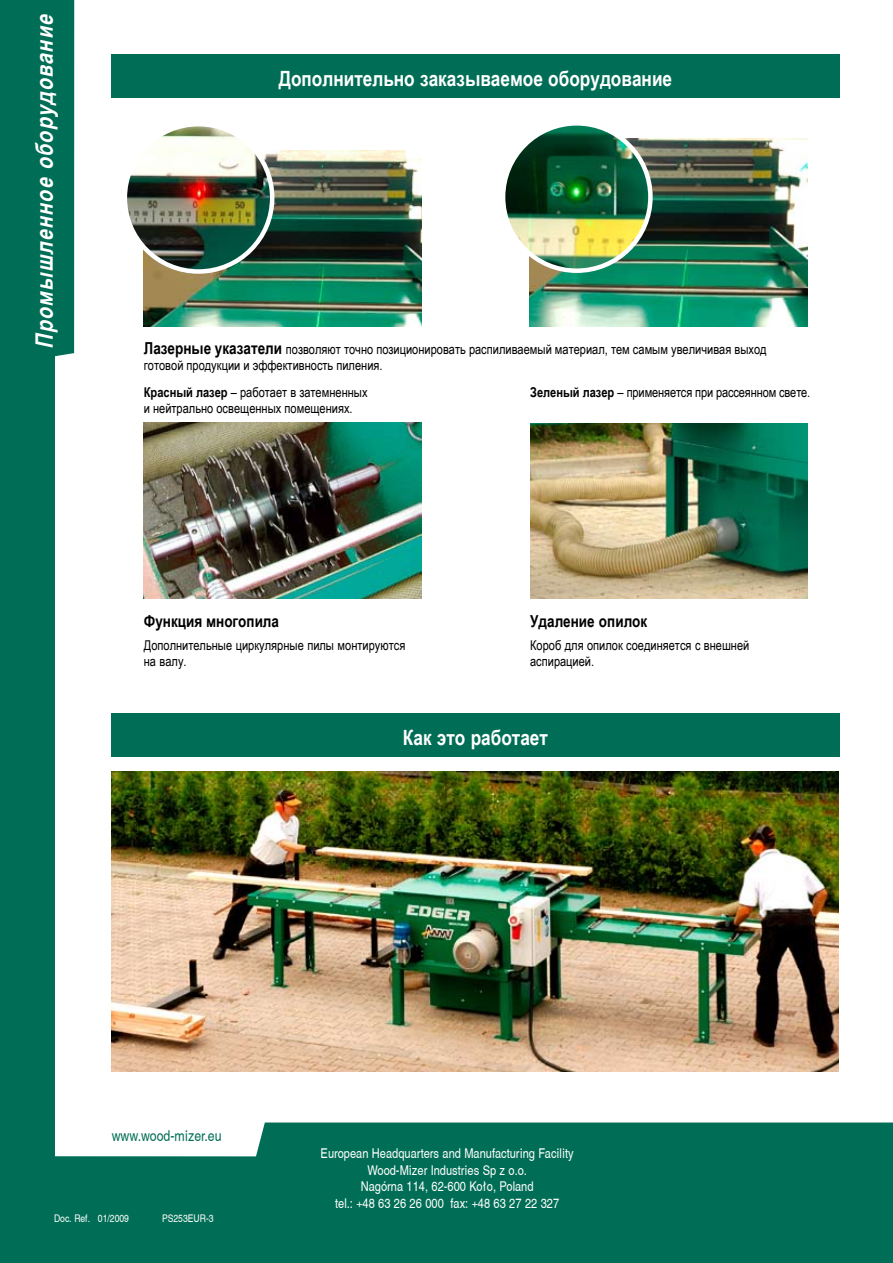
<style>
.page{position:relative;width:893px;height:1263px;background:#fff}
.page>*{position:absolute;margin:0;border:0;box-sizing:border-box;transform-origin:0 0}
.t1{font:italic 700 24px "Arial Narrow";color:#fff}
.t2{font:700 21px "Arial Narrow";color:#fff}
.t3{font:700 16.5px "Arial Narrow";color:#000}
.t4{font:15px "Quasi Swiss Condensed TTF";color:#006e56}
.t5{font:13.5px/16.5px "Arial Narrow";color:#000}
.t6{font:13.5px/16.5px "Quasi Swiss Condensed TTF";color:#fff;text-align:center}
.t7{font:10.5px "Quasi Swiss Condensed TTF";color:#fff}
.s1{font-weight:700;font-size:16.5px}
.s2{font-weight:700}
</style>
<div class="page">
<div style="left:0;top:0;width:74px;height:357px;background:#006e56"></div>
<div style="left:55px;top:1122px;width:838px;height:141px;background:#006e56"></div>
<div style="left:0;top:353px;width:55px;height:910px;background:#006e56"></div>
<div style="left:111px;top:54px;width:729px;height:44px;background:#006e56"></div>
<div style="left:111px;top:713px;width:729px;height:44px;background:#006e56"></div>
<img style="left:144px;top:423px;width:278px;height:176px">
<img style="left:144px;top:150px;width:278px;height:176px">
<img style="left:125px;top:124px;width:147px;height:147px;border-radius:74px">
<div style="left:123px;top:122px;width:151px;height:152px;border:4px solid #fff;border-radius:50%"></div>
<img style="left:530px;top:423px;width:278px;height:176px">
<img style="left:529px;top:139px;width:278px;height:187px">
<img style="left:503px;top:123px;width:147px;height:148px;border-radius:74px">
<div style="left:501px;top:121px;width:152px;height:152px;border:4px solid #fff;border-radius:50%"></div>
<img style="left:112px;top:771px;width:727px;height:301px">
<h1 class="t1" style="left:26px;top:349px;width:342px;rotate:-90deg">Промышленное оборудование</h1>
<h2 class="t2" style="left:279px;top:62px;width:395px">Дополнительно заказываемое оборудование</h2>
<p class="t5" style="left:144px;top:340px;width:624px"><span class="s1">Лазерные указатели</span> позволяют точно позиционировать распиливаемый материал, тем самым увеличивая выход готовой продукции и эффективность пиления.</p>
<p class="t5" style="left:144px;top:383px;width:225px"><span class="s2">Красный лазер</span> – работает в затемненных и нейтрально освещенных помещениях.</p>
<p class="t3" style="left:144px;top:609px;width:137px">Функция многопила</p>
<p class="t5" style="left:144px;top:636px;width:263px">Дополнительные циркулярные пилы монтируются на валу.</p>
<p class="t5" style="left:530px;top:383px;width:282px"><span class="s2">Зеленый лазер</span> – применяется при рассеянном свете.</p>
<p class="t3" style="left:530px;top:609px;width:119px">Удаление опилок</p>
<p class="t5" style="left:530px;top:636px;width:221px">Короб для опилок соединяется с внешней аспирацией.</p>
<h2 class="t2" style="left:403px;top:721px;width:147px">Как это работает</h2>
<p class="t4" style="left:112px;top:1126px;width:111px">www.wood-mizer.eu</p>
<p class="t6" style="left:321px;top:1145px;width:255px">European Headquarters and Manufacturing Facility Wood-Mizer Industries Sp z o.o.<br>Nagórna 114, 62-600 Ko³o, Poland<br>tel.: +48 63 26 26 000 fax: +48 63 27 22 327</p>
<p class="t7" style="left:54px;top:1212px;width:77px">Doc. Ref. 01/2009</p>
<p class="t7" style="left:162px;top:1212px;width:53px">PS253EUR-3</p>
</div>
